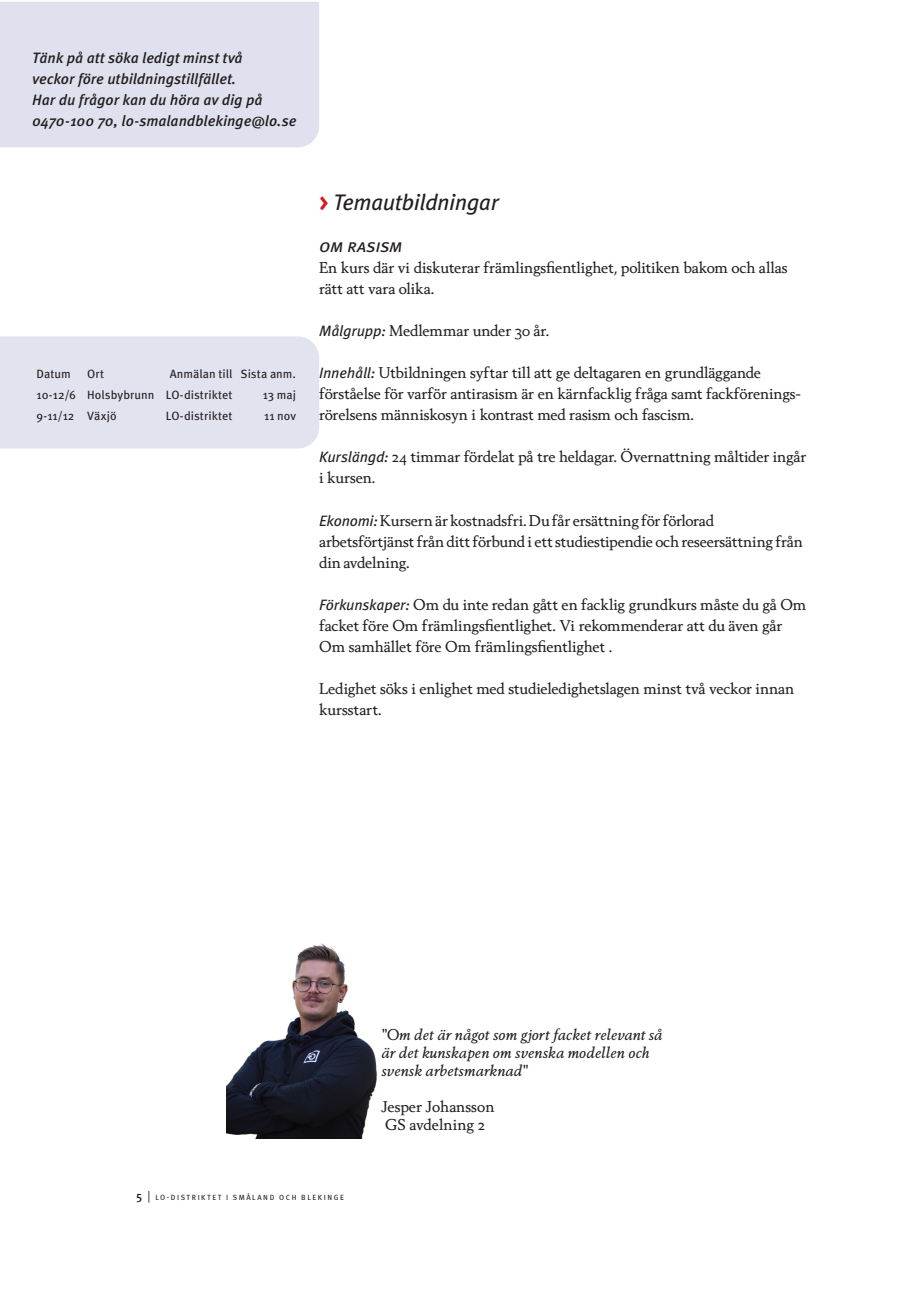
<style>
.page{position:relative;width:915px;height:1306px;background:#fff}
.page>*{position:absolute;margin:0;border:0;box-sizing:border-box;transform-origin:0 0}
.Mellanrubrik{font:italic 22.5px "Meta Pro";letter-spacing:-.02em;color:#231f20}
.Mellanrubrik-2{font:italic 18px "Meta Pro";color:#231f20}
.Mellanrubrik-3{font:15px/21px "Berling Nova Text Pro";letter-spacing:-.01em;color:#231f20}
.Underrubrik{font:15px/21px "Berling Nova Text Pro";letter-spacing:-.01em;color:#231f20}
.Fakta_-_ingång{font:italic 500 15px/21px "Meta Pro";letter-spacing:-.005em;color:#231f20}
.t1{font:italic 15px/18px "Berling Nova Text Pro";color:#231f20}
.Fakta_-_ingång-2{font:12px "Meta Pro";color:#231f20}
.t2{font:7.5px "Meta Pro";letter-spacing:.21em;color:#231f20}
.s1{font-weight:700;font-style:normal;color:#d71824}
.s2{font-family:"Meta Pro";font-style:italic}
.s3{font-weight:500;font-size:12px}
.s4{font-family:"Meta Pro Norm";font-size:12px}
</style>
<div class="page">
<div style="left:0;top:2px;width:319px;height:145px;background:#dfe2ee"></div>
<div style="left:0;top:336px;width:319px;height:112px;background:#e1e3ee"></div>
<img style="left:227px;top:943px;width:150px;height:195px">
<p class="Fakta_-_ingång" style="left:32px;top:47px;width:266px">Tänk på att söka ledigt minst två<br>veckor före utbildningstillfället.<br>Har du frågor kan du höra av dig på 0470-100 70, lo-smalandblekinge@lo.se</p>
<p class="Fakta_-_ingång-2" style="left:37px;top:365px;width:36px">Datum</p>
<p class="Fakta_-_ingång-2" style="left:87px;top:365px;width:18px">Ort</p>
<p class="Fakta_-_ingång-2" style="left:170px;top:365px;width:128px">Anmälan till Sista anm.</p>
<p class="Fakta_-_ingång-2" style="left:37px;top:386px;width:197px">10-12/6 H olsbybrunn LO-distriktet</p>
<p class="Fakta_-_ingång-2" style="left:263px;top:386px;width:35px">13 maj</p>
<p class="Fakta_-_ingång-2" style="left:37px;top:407px;width:81px">9-11/12 Växjö</p>
<p class="Fakta_-_ingång-2" style="left:166px;top:407px;width:68px">LO-distriktet</p>
<p class="Fakta_-_ingång-2" style="left:264px;top:407px;width:33px">11 nov</p>
<p class="Mellanrubrik" style="left:319px;top:185px;width:182px"><span class="s1">&gt;</span> Temautbildningar</p>
<p class="Mellanrubrik-2" style="left:319px;top:232px;width:73px">OM rasism</p>
<p class="Mellanrubrik-3" style="left:319px;top:257px;width:469px">En kurs där vi diskuterar främlingsfientlighet, politiken bakom och allas</p>
<p class="Mellanrubrik-3" style="left:319px;top:278px;width:117px">rätt att vara olika.</p>
<p class="Mellanrubrik-3" style="left:319px;top:320px;width:231px"><span class="s2">Målgrupp:</span> Medlemmar under 30 år.</p>
<p class="Mellanrubrik-3" style="left:319px;top:362px;width:483px"><span class="s2">Innehåll:</span> Utbildningen syftar till att ge deltagaren en grundläggande förståelse för varför antirasism är en kärnfacklig fråga samt fackförenings&shy;rörelsens människosyn i kontrast med rasism och fascism.</p>
<p class="Mellanrubrik-3" style="left:319px;top:446px;width:488px"><span class="s2">Kurslängd:</span> 24 timmar fördelat på tre heldagar. Övernattning måltider ingår i kursen.</p>
<p class="Underrubrik" style="left:319px;top:509px;width:485px"><span class="s2">Ekonomi:</span> Kursern är kostnadsfri. Du får ersättning för förlorad arbetsförtjänst från ditt förbund i ett studiestipendie och reseersättning från din avdelning.</p>
<p class="Mellanrubrik-3" style="left:319px;top:593px;width:488px"><span class="s2">Förkunskaper:</span> Om du inte redan gått en facklig grundkurs måste du gå Om facket före Om främlingsfientlighet. Vi rekommenderar att du även går<br>Om samhället före Om främlingsfientlighet .</p>
<p class="Mellanrubrik-3" style="left:319px;top:677px;width:476px">Ledighet söks i enlighet med studieledighetslagen minst två veckor innan kursstart.</p>
<p class="t1" style="left:381px;top:1025px;width:283px">"Om det är något som gjort facket relevant så är det kunskapen om svenska modellen och svensk arbetsmarknad"</p>
<p class="Mellanrubrik-3" style="left:381px;top:1095px;width:115px">Jesper Johansson</p>
<p class="Mellanrubrik-3" style="left:385px;top:1113px;width:102px">GS avdelning 2</p>
<p class="t2" style="left:136px;top:1191px;width:67px"><span class="s3">5</span> <span class="s4">|</span> LO-DI STRIKTET</p>
<p class="t2" style="left:226px;top:1191px;width:38px">I SMÅ LAND</p>
<p class="t2" style="left:279px;top:1191px;width:13px">OCH</p>
<p class="t2" style="left:301px;top:1191px;width:18px">BLEKINGE</p>
</div>
